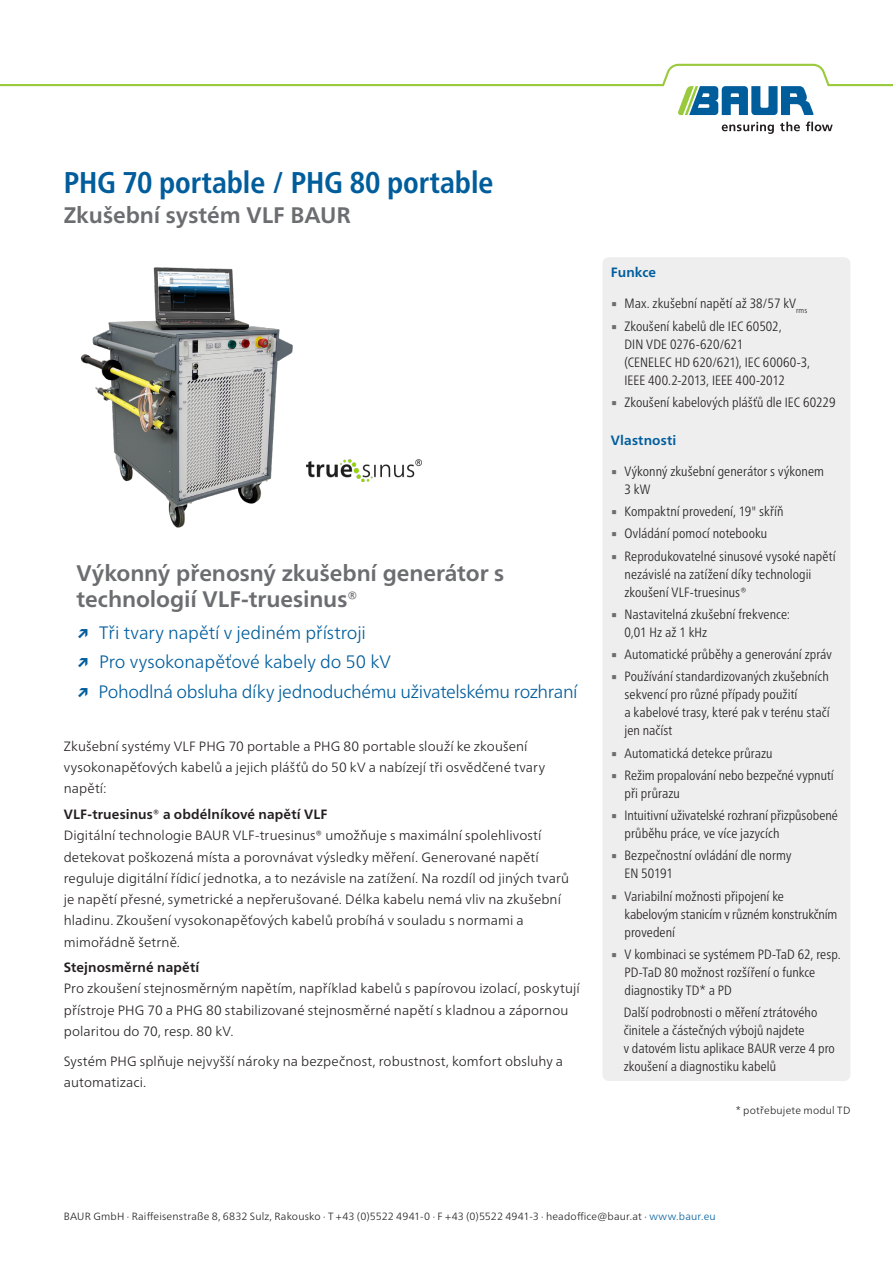
<style>
.page{position:relative;width:893px;height:1263px;background:#fff}
.page>*{position:absolute;margin:0;border:0;box-sizing:border-box;transform-origin:0 0}
.DB_-_Titel_Produktna{font:700 condensed 30px "Frutiger Neue LTW1 G";letter-spacing:-.005em;color:#005d9c}
.DB_-_Aufzählung_USP{font:700 22.5px/25.5px "Frutiger Neue LTW1 G";letter-spacing:-.005em;color:#6c6d70}
.DB_-_Titel_Produktbe{font:700 22.5px "Frutiger Neue LTW1 G";color:#6c6d70}
.t1{font:300 18px "Frutiger Neue LTW1 G";letter-spacing:-.015em;color:#005d9c}
.DB_-_Condensed_Aufzä{font:300 condensed 13.5px/18px "Frutiger Neue LTW1 G";letter-spacing:.005em;color:#231f20}
.DB___Fließtext{font:300 13.5px/21.3px "Frutiger Neue LTW1 G";letter-spacing:.01em;color:#231f20}
.DB___Fließtext-2{font:700 13.5px "Frutiger Neue LTW1 G";letter-spacing:.01em;color:#231f20}
.DB_-_Condensed_Übers{font:700 13.5px "Frutiger Neue LTW1 G";letter-spacing:.01em;color:#005d9c}
.DB_-_Fußnote{font:300 10.5px "Frutiger Neue LTW1 G";letter-spacing:.015em;color:#231f20}
.s1{font-weight:700}
.s2{font-family:"Lucida Sans Unicode";font-weight:400;font-stretch:normal;color:#6c6d70}
.s3{color:#005d9c}
</style>
<div class="page">
<svg style="left:722px;top:122px;width:52px;height:12px"></svg>
<svg style="left:780px;top:122px;width:20px;height:9px"></svg>
<svg style="left:806px;top:122px;width:27px;height:9px"></svg>
<svg style="left:0;top:64px;width:893px;height:51px"></svg>
<div style="left:602px;top:257px;width:248px;height:824px;background:#eeeeef;border-radius:6px"></div>
<img style="left:80px;top:267px;width:213px;height:261px">
<img style="left:307px;top:459px;width:114px;height:23px">
<p class="DB_-_Titel_Produktna" style="left:64px;top:160px;width:431px">PHG 70 portable / PHG 80 portable</p>
<p class="DB_-_Titel_Produktbe" style="left:64px;top:199px;width:288px">Zkušební systém VLF BAUR</p>
<p class="DB_-_Aufzählung_USP" style="left:77px;top:559px;width:429px">Výkonný přenosný zkušební generátor s technologií VLF-truesinus®</p>
<p class="t1" style="left:77px;top:619px;width:291px"><span class="s1">↗</span> Tři tvary napětí v jediném přístroji</p>
<p class="t1" style="left:77px;top:649px;width:316px"><span class="s1">↗</span> Pro vysokonapěťové kabely do 50 kV</p>
<p class="t1" style="left:77px;top:679px;width:503px"><span class="s1">↗</span> Pohodlná obsluha díky jednoduchému uživatelskému rozhraní</p>
<p class="DB___Fließtext" style="left:64px;top:735px;width:483px">Zkušební systémy VLF PHG 70 portable a PHG 80 portable slouží ke zkoušení vysokonapěťových kabelů a jejich plášťů do 50 kV a nabízejí tři osvědčené tvary napětí:</p>
<p class="DB___Fließtext-2" style="left:64px;top:804px;width:265px">VLF-truesinus® a obdélníkové napětí VLF</p>
<p class="DB___Fließtext" style="left:64px;top:824px;width:507px">Digitální technologie BAUR VLF-truesinus® umožňuje s maximální spolehlivostí detekovat poškozená místa a porovnávat výsledky měření. Generované napětí reguluje digitální řídicí jednotka, a to nezávisle na zatížení. Na rozdíl od jiných tvarů je napětí přesné, symetrické a nepřerušované. Délka kabelu nemá vliv na zkušební hladinu. Zkoušení vysokonapěťových kabelů probíhá v souladu s normami a mimořádně šetrně.</p>
<p class="DB___Fließtext-2" style="left:64px;top:957px;width:137px">Stejnosměrné napětí</p>
<p class="DB___Fließtext" style="left:64px;top:977px;width:517px">Pro zkoušení stejnosměrným napětím, například kabelů s papírovou izolací, poskytují přístroje PHG 70 a PHG 80 stabilizované stejnosměrné napětí s kladnou a zápornou polaritou do 70, resp. 80 kV.</p>
<p class="DB___Fließtext" style="left:64px;top:1049px;width:501px">Systém PHG splňuje nejvyšší nároky na bezpečnost, robustnost, komfort obsluhy a automatizaci.</p>
<p class="DB_-_Condensed_Übers" style="left:611px;top:263px;width:47px">Funkce</p>
<p class="DB_-_Condensed_Aufzä" style="left:611px;top:293px;width:198px"><span class="s2">▪</span> Max. zkušební napětí až 38/57 kV<sub>rms</sub></p>
<p class="DB_-_Condensed_Aufzä" style="left:624px;top:316px;width:187px;text-indent:-14px"><span class="s2">▪</span> Zkoušení kabelů dle IEC 60502,<br>DIN VDE 0276-620/621<br>(CENELEC HD 620/621), IEC 60060-3,<br>IEEE 400.2-2013, IEEE 400-2012</p>
<p class="DB_-_Condensed_Aufzä" style="left:611px;top:392px;width:226px"><span class="s2">▪</span> Zkoušení kabelových plášťů dle IEC 60229</p>
<p class="DB_-_Condensed_Übers" style="left:611px;top:430px;width:67px">Vlastnosti</p>
<p class="DB_-_Condensed_Aufzä" style="left:624px;top:461px;width:201px;text-indent:-14px"><span class="s2">▪</span> Výkonný zkušební generátor s výkonem<br>3 kW</p>
<p class="DB_-_Condensed_Aufzä" style="left:611px;top:501px;width:174px"><span class="s2">▪</span> Kompaktní provedení, 19" skříň</p>
<p class="DB_-_Condensed_Aufzä" style="left:611px;top:523px;width:158px"><span class="s2">▪</span> Ovládání pomocí notebooku</p>
<p class="DB_-_Condensed_Aufzä" style="left:624px;top:546px;width:213px;text-indent:-14px"><span class="s2">▪</span> Reprodukovatelné sinusové vysoké napětí nezávislé na zatížení díky technologii zkoušení VLF-truesinus®</p>
<p class="DB_-_Condensed_Aufzä" style="left:624px;top:604px;width:167px;text-indent:-14px"><span class="s2">▪</span> Nastavitelná zkušební frekvence:<br>0,01 Hz až 1 kHz</p>
<p class="DB_-_Condensed_Aufzä" style="left:611px;top:644px;width:222px"><span class="s2">▪</span> Automatické průběhy a generování zpráv</p>
<p class="DB_-_Condensed_Aufzä" style="left:624px;top:666px;width:207px;text-indent:-14px"><span class="s2">▪</span> Používání standardizovaných zkušebních sekvencí pro různé případy použití<br>a kabelové trasy, které pak v terénu stačí jen načíst</p>
<p class="DB_-_Condensed_Aufzä" style="left:611px;top:743px;width:163px"><span class="s2">▪</span> Automatická detekce průrazu</p>
<p class="DB_-_Condensed_Aufzä" style="left:624px;top:765px;width:211px;text-indent:-14px"><span class="s2">▪</span> Režim propalování nebo bezpečné vypnutí při průrazu</p>
<p class="DB_-_Condensed_Aufzä" style="left:624px;top:805px;width:215px;text-indent:-14px"><span class="s2">▪</span> Intuitivní uživatelské rozhraní přizpůsobené průběhu práce, ve více jazycích</p>
<p class="DB_-_Condensed_Aufzä" style="left:624px;top:846px;width:168px;text-indent:-14px"><span class="s2">▪</span> Bezpečnostní ovládání dle normy<br>EN 50191</p>
<p class="DB_-_Condensed_Aufzä" style="left:624px;top:886px;width:214px;text-indent:-14px"><span class="s2">▪</span> Variabilní možnosti připojení ke kabelovým stanicím v různém konstrukčním provedení</p>
<p class="DB_-_Condensed_Aufzä" style="left:624px;top:944px;width:218px;text-indent:-14px"><span class="s2">▪</span> V kombinaci se systémem PD-TaD 62, resp.<br>PD-TaD 80 možnost rozšíření o funkce diagnostiky TD* a PD</p>
<p class="DB_-_Condensed_Aufzä" style="left:624px;top:1002px;width:213px">Další podrobnosti o měření ztrátového činitele a částečných výbojů najdete<br>v datovém listu aplikace BAUR verze 4 pro zkoušení a diagnostiku kabelů</p>
<p class="DB_-_Fußnote" style="left:736px;top:1103px;width:116px">* potřebujete modul TD</p>
<p class="DB_-_Fußnote" style="left:64px;top:1208px;width:653px">BAUR GmbH · Raiffeisenstraße 8, 6832 Sulz, Rakousko · T +43 (0)5522 4941-0 · F +43 (0)5522 4941-3 · headoffice@baur.at · <span class="s3">www.baur.eu</span></p>
</div>
